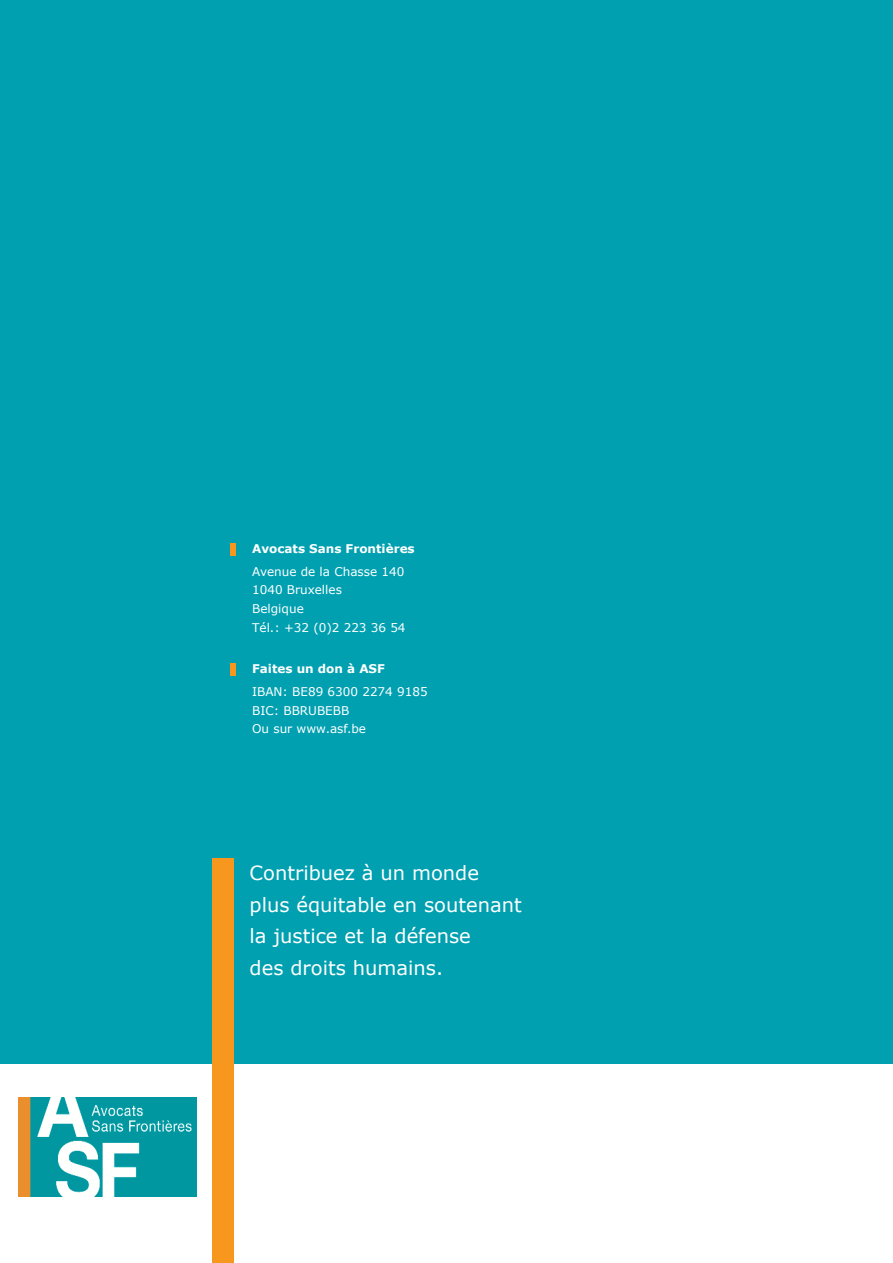
<style>
.page{position:relative;width:893px;height:1263px;background:#fff}
.page>*{position:absolute;margin:0;border:0;box-sizing:border-box;transform-origin:0 0}
.t1{font:19.5px/32px "Verdana";color:#fff}
.t2{font:12px/18.6px "Verdana";color:#fff}
.t3{font:700 12px "Verdana";color:#fff}
</style>
<div class="page">
<div style="left:0;top:0;width:893px;height:1063px;background:#00a0b0"></div>
<div style="left:213px;top:858px;width:21px;height:405px;background:#f7971d"></div>
<div style="left:231px;top:543px;width:5px;height:13px;background:#f7971d"></div>
<img style="left:18px;top:1097px;width:179px;height:99px">
<div style="left:231px;top:663px;width:5px;height:13px;background:#f7971d"></div>
<p class="t3" style="left:252px;top:543px;width:164px">Avocats Sans Frontières</p>
<p class="t2" style="left:252px;top:563px;width:155px">Avenue de la Chasse 140<br>1040 Bruxelles<br>Belgique<br>Tél.: +32 (0)2 223 36 54</p>
<p class="t3" style="left:252px;top:663px;width:134px">Faites un don à ASF</p>
<p class="t2" style="left:252px;top:683px;width:177px">IBAN: BE89 6300 2274 9185<br>BIC: BBRUBEBB<br>Ou sur www.asf.be</p>
<h1 class="t1" style="left:250px;top:858px;width:274px">Contribuez à un monde plus équitable en soutenant la justice et la défense<br>des droits humains.</h1>
</div>
